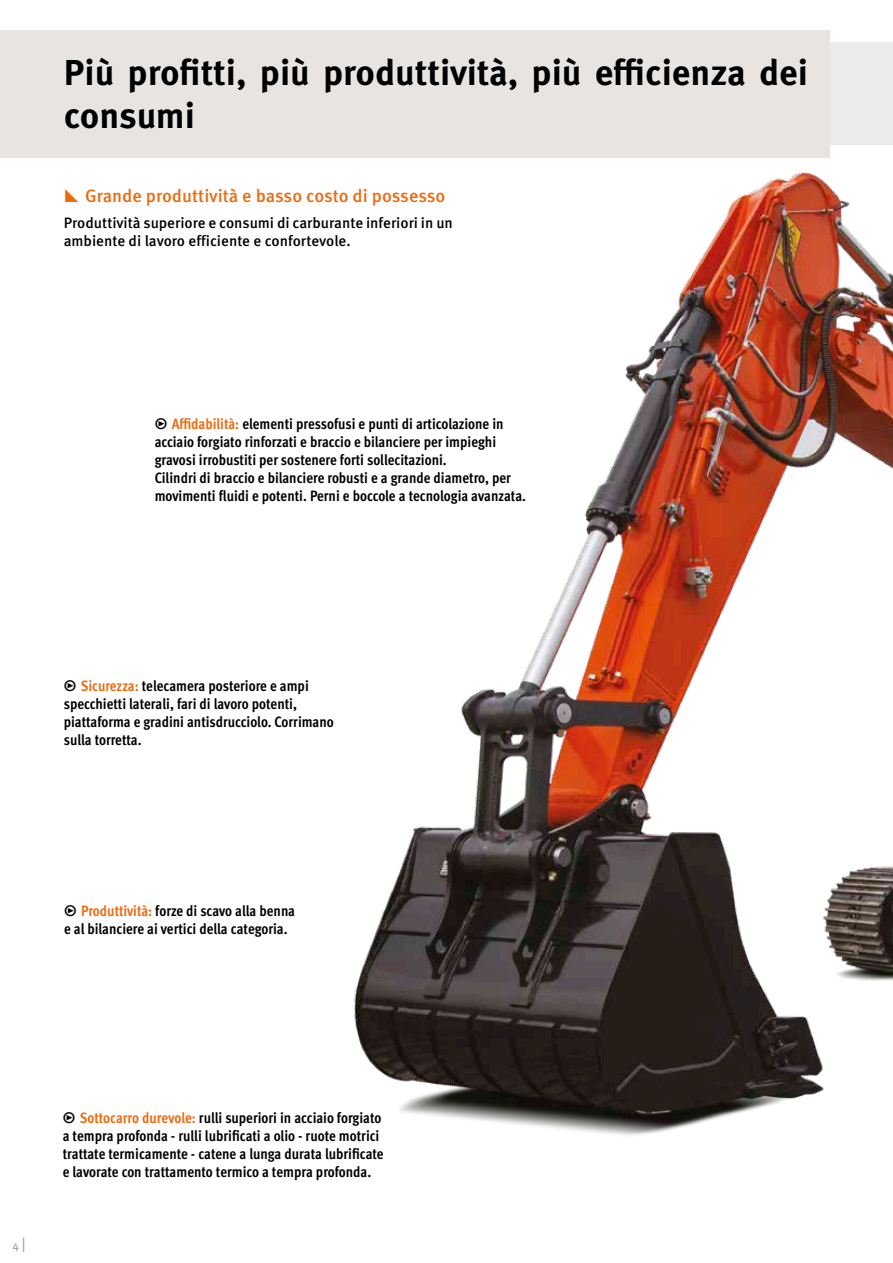
<style>
.page{position:relative;width:893px;height:1263px;background:#fff}
.page>*{position:absolute;margin:0;border:0;box-sizing:border-box;transform-origin:0 0}
.t1{font:700 36px/43.2px "Meta Pro";color:#000}
.t2{font:500 18px "Meta Pro";color:#ed6a0f}
.t3{font:700 condensed 15px/18px "Meta Pro";color:#000}
.t4{font:500 15px/18px "Meta Pro";color:#000}
.t5{font:12px "Meta Pro Norm";color:#979296}
.s1{color:#ed6a0f}
.s2{font-size:15px}
</style>
<div class="page">
<div style="left:829px;top:43px;width:64px;height:102px;background:#edebe9"></div>
<div style="left:0;top:30px;width:829px;height:127px;background:#e7e4e2"></div>
<img style="left:354px;top:172px;width:539px;height:964px">
<h1 class="t1" style="left:64px;top:49px;width:746px">Più profitti, più produttività, più efficienza dei consumi</h1>
<p class="t2" style="left:85px;top:181px;width:362px">Grande produttività e basso costo di possesso</p>
<p class="t4" style="left:64px;top:213px;width:391px">Produttività superiore e consumi di carburante inferiori in un ambiente di lavoro efficiente e confortevole.</p>
<p class="t3" style="left:155px;top:414px;width:373px">̮ <span class="s1">Affidabilità:</span> elementi pressofusi e punti di articolazione in acciaio forgiato rinforzati e braccio e bilanciere per impieghi gravosi irrobustiti per sostenere forti sollecitazioni.<br>Cilindri di braccio e bilanciere robusti e a grande diametro, per movimenti fluidi e potenti. Perni e boccole a tecnologia avanzata.</p>
<p class="t3" style="left:64px;top:675px;width:272px">̮ <span class="s1">Sicurezza:</span> telecamera posteriore e ampi specchietti laterali, fari di lavoro potenti, piattaforma e gradini antisdrucciolo. Corrimano sulla torretta.</p>
<p class="t3" style="left:64px;top:901px;width:232px">̮ <span class="s1">Produttività:</span> forze di scavo alla benna e al bilanciere ai vertici della categoria.</p>
<p class="t5" style="left:13px;top:1235px;width:15px">4<span class="s2">|</span></p>
<p class="t3" style="left:63px;top:1108px;width:322px">̮ <span class="s1">Sottocarro durevole:</span> rulli superiori in acciaio forgiato a tempra profonda - rulli lubrificati a olio - ruote motrici trattate termicamente - catene a lunga durata lubrificate e lavorate con trattamento termico a tempra profonda.</p>
</div>
